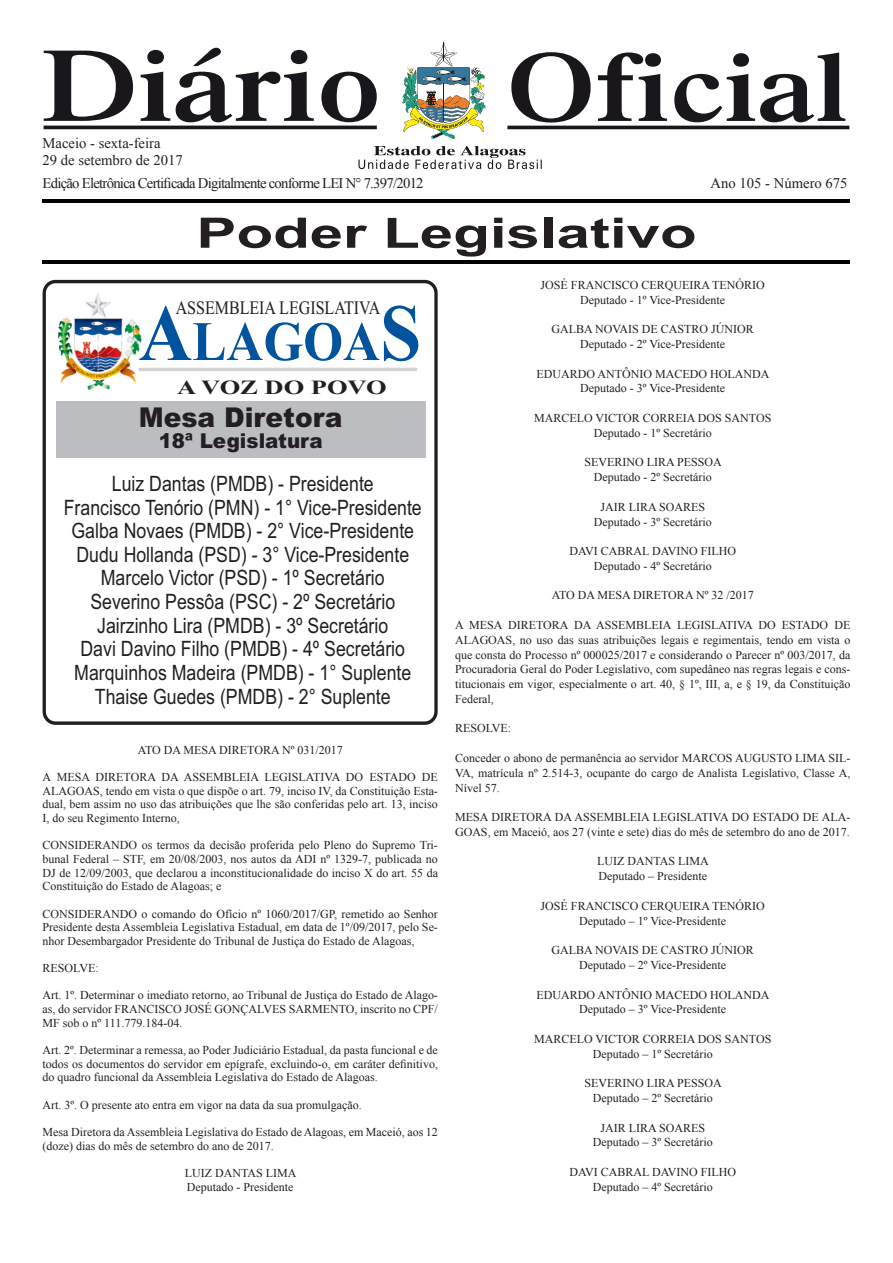
<style>
.page{position:relative;width:893px;height:1263px;background:#fff}
.page>*{position:absolute;margin:0;border:0;box-sizing:border-box;transform-origin:0 0}
.t1{font:700 55.5px "Times New Roman";color:#01539e;scale:.92 1}
.t2{font:700 42px "Arial";color:#231f20;scale:1.43 1}
.t3{font:900 27.3px "Arial";color:#231f20}
.t4{font:21.15px/23.5px "Arial";color:#231f20;text-align:center;scale:.84 1}
.t5{font:900 20.4px "Arial";color:#231f20}
.t6{font:700 20.25px "Times New Roman";color:#231f20;scale:1.31 1}
.t7{font:18.9px "Times New Roman";color:#231f20;scale:.84 1}
.t8{font:14.7px "Times New Roman";letter-spacing:-.05em;color:#231f20}
.t9{font:14.7px "Times New Roman";color:#231f20}
.t10{font:12px/13.6px "Times New Roman";color:#231f20;text-align:justify}
.s1{font-size:80.4px}
</style>
<div class="page">
<hr style="left:507px;top:126px;width:342px;height:3px;background:#1a171c">
<svg style="left:44px;top:43px;width:801px;height:126px"></svg>
<hr style="left:43px;top:200px;width:807px;height:3px;background:#000">
<hr style="left:43px;top:261px;width:807px;height:3px;background:#000">
<div style="left:43px;top:280px;width:395px;height:445px;border:3px solid #231f20;border-radius:11px"></div>
<img style="left:58px;top:293px;width:85px;height:98px">
<div style="left:56px;top:402px;width:370px;height:56px;background:#bcbdc0"></div>
<hr style="left:139px;top:368px;width:278px;height:3px;background:#d1d2d4">
<p class="t9" style="left:43px;top:133px;width:120px">Maceio - sexta-feira</p>
<p class="t9" style="left:43px;top:150px;width:142px">29 de setembro de 2017</p>
<p class="t8" style="left:43px;top:173px;width:383px">Edição Eletrônica Certificada Digitalmente conforme LEI N° 7.397/2012</p>
<p class="t9" style="left:711px;top:173px;width:138px">Ano 105 - Número 675</p>
<p class="t2" style="left:196px;top:205px;width:351px">Poder Legislativo</p>
<p class="t7" style="left:176px;top:294px;width:245px">ASSEMBLEIA LEGISLATIVA</p>
<p class="t1" style="left:139px;top:303px;width:309px"><span class="s1">A</span>LAGOA<span class="s1">S</span></p>
<p class="t6" style="left:177px;top:373px;width:161px">A VOZ DO POVO</p>
<p class="t3" style="left:139px;top:397px;width:205px">Mesa Diretora</p>
<p class="t5" style="left:159px;top:426px;width:165px">18ª Legislatura</p>
<p class="t4" style="left:64px;top:472px;width:428px">Luiz Dantas (PMDB) - Presidente<br>Francisco Tenório (PMN) - 1° Vice-Presidente Galba Novaes (PMDB) - 2° Vice-Presidente Dudu Hollanda (PSD) - 3° Vice-Presidente Marcelo Victor (PSD) - 1º Secretário Severino Pessôa (PSC) - 2º Secretário Jairzinho Lira (PMDB) - 3º Secretário<br>Davi Davino Filho (PMDB) - 4º Secretário Marquinhos Madeira (PMDB) - 1° Suplente Thaise Guedes (PMDB) - 2° Suplente</p>
<p class="t10" style="left:138px;top:742px;width:206px">ATO DA MESA DIRETORA Nº 031/2017</p>
<p class="t10" style="left:43px;top:770px;width:397px">A MESA DIRETORA DA ASSEMBLEIA LEGISLATIVA DO ESTADO DE ALAGOAS, tendo em vista o que dispõe o art. 79, inciso IV, da Constituição Esta&shy;dual, bem assim no uso das atribuições que lhe são conferidas pelo art. 13, inciso I, do seu Regimento Interno,</p>
<p class="t10" style="left:43px;top:838px;width:397px">CONSIDERANDO os termos da decisão proferida pelo Pleno do Supremo Tri&shy;bunal Federal – STF, em 20/08/2003, nos autos da ADI nº 1329-7, publicada no DJ de 12/09/2003, que declarou a inconstitucionalidade do inciso X do art. 55 da Constituição do Estado de Alagoas; e</p>
<p class="t10" style="left:43px;top:906px;width:397px">CONSIDERANDO o comando do Ofício nº 1060/2017/GP, remetido ao Senhor Presidente desta Assembleia Legislativa Estadual, em data de 1º/09/2017, pelo Se&shy;nhor Desembargador Presidente do Tribunal de Justiça do Estado de Alagoas,</p>
<p class="t10" style="left:43px;top:961px;width:58px">RESOLVE:</p>
<p class="t10" style="left:43px;top:988px;width:397px">Art. 1º. Determinar o imediato retorno, ao Tribunal de Justiça do Estado de Alago&shy;as, do servidor FRANCISCO JOSÉ GONÇALVES SARMENTO, inscrito no CPF/ MF sob o nº 111.779.184-04.</p>
<p class="t10" style="left:43px;top:1043px;width:397px">Art. 2º. Determinar a remessa, ao Poder Judiciário Estadual, da pasta funcional e de todos os documentos do servidor em epígrafe, excluindo-o, em caráter definitivo, do quadro funcional da Assembleia Legislativa do Estado de Alagoas.</p>
<p class="t10" style="left:43px;top:1098px;width:321px">Art. 3º. O presente ato entra em vigor na data da sua promulgação.</p>
<p class="t10" style="left:43px;top:1125px;width:397px">Mesa Diretora da Assembleia Legislativa do Estado de Alagoas, em Maceió, aos 12 (doze) dias do mês de setembro do ano de 2017.</p>
<p class="t10" style="left:185px;top:1166px;width:113px">LUIZ DANTAS LIMA</p>
<p class="t10" style="left:187px;top:1180px;width:108px">Deputado - Presidente</p>
<p class="t10" style="left:541px;top:278px;width:226px">JOSÉ FRANCISCO CERQUEIRA TENÓRIO</p>
<p class="t10" style="left:580px;top:293px;width:147px">Deputado - 1º Vice-Presidente</p>
<p class="t10" style="left:551px;top:322px;width:204px">GALBA NOVAIS DE CASTRO JÚNIOR</p>
<p class="t10" style="left:580px;top:337px;width:147px">Deputado - 2º Vice-Presidente</p>
<p class="t10" style="left:537px;top:367px;width:234px">EDUARDO ANTÔNIO MACEDO HOLANDA</p>
<p class="t10" style="left:580px;top:381px;width:147px">Deputado - 3º Vice-Presidente</p>
<p class="t10" style="left:534px;top:411px;width:239px">MARCELO VICTOR CORREIA DOS SANTOS</p>
<p class="t10" style="left:594px;top:426px;width:120px">Deputado - 1º Secretário</p>
<p class="t10" style="left:584px;top:455px;width:139px">SEVERINO LIRA PESSOA</p>
<p class="t10" style="left:594px;top:470px;width:120px">Deputado - 2º Secretário</p>
<p class="t10" style="left:600px;top:500px;width:106px">JAIR LIRA SOARES</p>
<p class="t10" style="left:594px;top:514px;width:120px">Deputado - 3º Secretário</p>
<p class="t10" style="left:569px;top:544px;width:168px">DAVI CABRAL DAVINO FILHO</p>
<p class="t10" style="left:594px;top:559px;width:120px">Deputado - 4º Secretário</p>
<p class="t10" style="left:552px;top:588px;width:203px">ATO DA MESA DIRETORA Nº 32 /2017</p>
<p class="t10" style="left:455px;top:617px;width:397px;line-height:14.9px">A MESA DIRETORA DA ASSEMBLEIA LEGISLATIVA DO ESTADO DE ALAGOAS, no uso das suas atribuições legais e regimentais, tendo em vista o que consta do Processo nº 000025/2017 e considerando o Parecer nº 003/2017, da Procuradoria Geral do Poder Legislativo, com supedâneo nas regras legais e cons&shy;titucionais em vigor, especialmente o art. 40, § 1º, III, a, e § 19, da Constituição Federal,</p>
<p class="t10" style="left:455px;top:721px;width:58px">RESOLVE:</p>
<p class="t10" style="left:455px;top:750px;width:397px;line-height:14.9px">Conceder o abono de permanência ao servidor MARCOS AUGUSTO LIMA SIL-VA, matrícula nº 2.514-3, ocupante do cargo de Analista Legislativo, Classe A, Nível 57.</p>
<p class="t10" style="left:455px;top:809px;width:397px;line-height:14.9px">MESA DIRETORA DA ASSEMBLEIA LEGISLATIVA DO ESTADO DE ALA-<br>GOAS, em Maceió, aos 27 (vinte e sete) dias do mês de setembro do ano de 2017.</p>
<p class="t10" style="left:597px;top:854px;width:113px">LUIZ DANTAS LIMA</p>
<p class="t10" style="left:598px;top:869px;width:110px">Deputado – Presidente</p>
<p class="t10" style="left:541px;top:899px;width:226px">JOSÉ FRANCISCO CERQUEIRA TENÓRIO</p>
<p class="t10" style="left:579px;top:913px;width:149px">Deputado – 1º Vice-Presidente</p>
<p class="t10" style="left:551px;top:943px;width:204px">GALBA NOVAIS DE CASTRO JÚNIOR</p>
<p class="t10" style="left:579px;top:958px;width:149px">Deputado – 2º Vice-Presidente</p>
<p class="t10" style="left:537px;top:987px;width:234px">EDUARDO ANTÔNIO MACEDO HOLANDA</p>
<p class="t10" style="left:579px;top:1002px;width:149px">Deputado – 3º Vice-Presidente</p>
<p class="t10" style="left:534px;top:1032px;width:239px">MARCELO VICTOR CORREIA DOS SANTOS</p>
<p class="t10" style="left:593px;top:1047px;width:122px">Deputado – 1º Secretário</p>
<p class="t10" style="left:584px;top:1076px;width:139px">SEVERINO LIRA PESSOA</p>
<p class="t10" style="left:593px;top:1091px;width:122px">Deputado – 2º Secretário</p>
<p class="t10" style="left:600px;top:1120px;width:106px">JAIR LIRA SOARES</p>
<p class="t10" style="left:593px;top:1135px;width:122px">Deputado – 3º Secretário</p>
<p class="t10" style="left:569px;top:1165px;width:168px">DAVI CABRAL DAVINO FILHO</p>
<p class="t10" style="left:593px;top:1180px;width:122px">Deputado – 4º Secretário</p>
</div>
